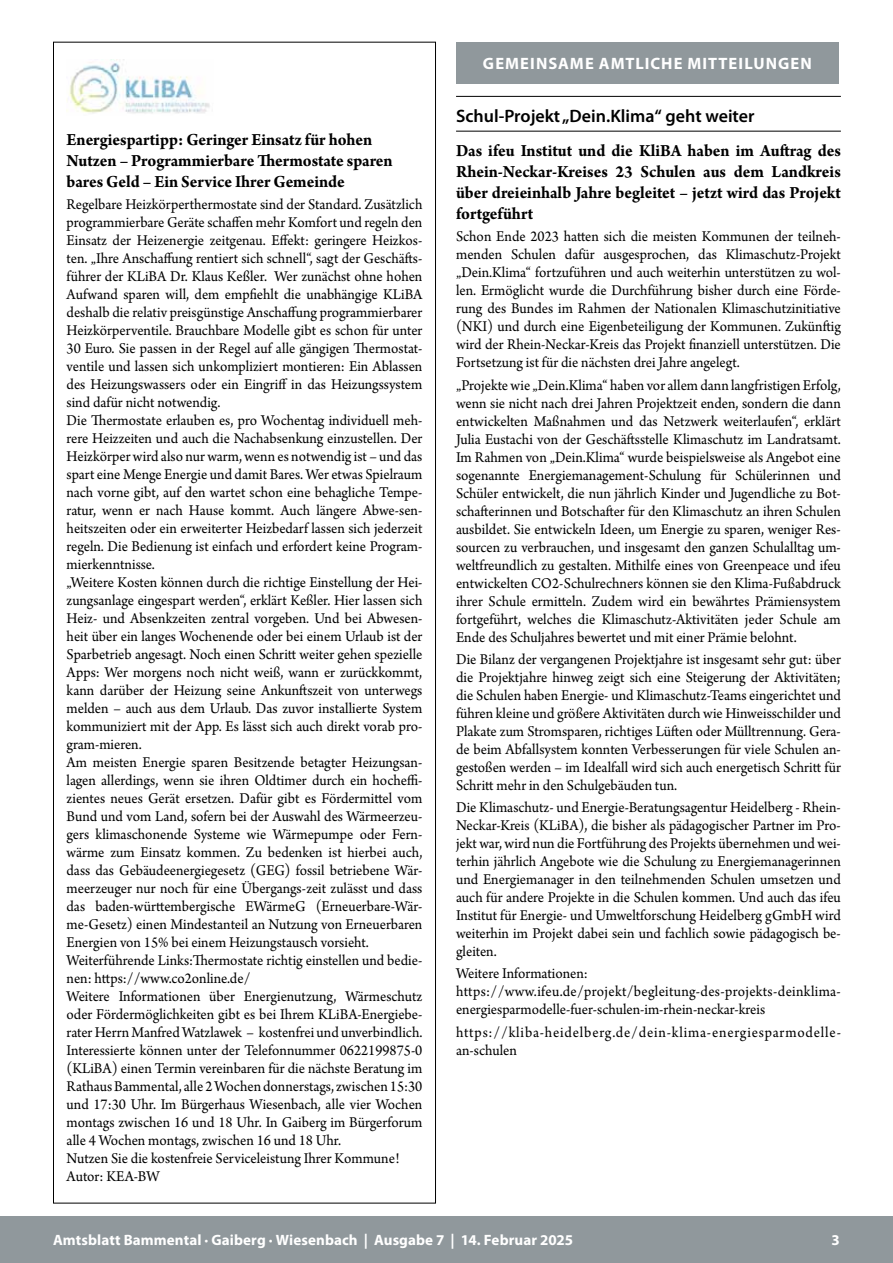
<style>
.page{position:relative;width:893px;height:1263px;background:#fff}
.page>*{position:absolute;margin:0;border:0;box-sizing:border-box;transform-origin:0 0}
.t1{font:700 18px/21px "Arno Pro";letter-spacing:-.005em;color:#000;text-align:justify;scale:.95 1}
.t2{font:600 18px "Myriad Pro";color:#000}
.t3{font:700 16.5px "Myriad Pro";letter-spacing:.065em;color:#fff}
.t4{font:15.75px/18px "Arno Pro";color:#000;text-align:justify;scale:.95 1}
.t5{font:15.75px/18px "Arno Pro";letter-spacing:.055em;color:#000;scale:.95 1}
.t6{font:700 15px "Myriad Pro";letter-spacing:.005em;color:#fff}
</style>
<div class="page">
<div style="left:0;top:1216px;width:893px;height:47px;background:#90989c"></div>
<hr style="left:456px;top:96px;width:385px;height:1px;background:#000">
<hr style="left:456px;top:131px;width:385px;height:1px;background:#000">
<div style="left:456px;top:43px;width:383px;height:41px;background:#90989c"></div>
<img style="left:67px;top:59px;width:143px;height:55px">
<p class="t1" style="left:67px;top:130px;width:345px;text-align:left">Energiespartipp: Geringer Einsatz für hohen<br>Nutzen – Programmierbare Thermostate sparen bares Geld – Ein Service Ihrer Gemeinde</p>
<p class="t4" style="left:67px;top:196px;width:376px;text-align:left">Regelbare Heizkörperthermostate sind der Standard. Zusätzlich programmierbare Geräte schaffen mehr Komfort und regeln den Einsatz der Heizenergie zeitgenau. Effekt: geringere Heizkos&shy;ten. „Ihre Anschaffung rentiert sich schnell“, sagt der Geschäfts&shy;führer der KLiBA Dr. Klaus Keßler. Wer zunächst ohne hohen Aufwand sparen will, dem empfiehlt die unabhängige KLiBA deshalb die relativ preisgünstige Anschaffung programmierbarer Heizkörperventile. Brauchbare Modelle gibt es schon für unter 30 Euro. Sie passen in der Regel auf alle gängigen Thermostat&shy;ventile und lassen sich unkompliziert montieren: Ein Ablassen des Heizungswassers oder ein Eingriff in das Heizungssystem sind dafür nicht notwendig.<br>Die Thermostate erlauben es, pro Wochentag individuell meh&shy;rere Heizzeiten und auch die Nachabsenkung einzustellen. Der Heizkörper wird also nur warm, wenn es notwendig ist – und das spart eine Menge Energie und damit Bares. Wer etwas Spielraum nach vorne gibt, auf den wartet schon eine behagliche Tempe&shy;ratur, wenn er nach Hause kommt. Auch längere Abwe-sen&shy;heitszeiten oder ein erweiterter Heizbedarf lassen sich jederzeit regeln. Die Bedienung ist einfach und erfordert keine Program&shy;mierkenntnisse.<br>„Weitere Kosten können durch die richtige Einstellung der Hei&shy;zungsanlage eingespart werden“, erklärt Keßler. Hier lassen sich Heiz- und Absenkzeiten zentral vorgeben. Und bei Abwesen&shy;heit über ein langes Wochenende oder bei einem Urlaub ist der Sparbetrieb angesagt. Noch einen Schritt weiter gehen spezielle Apps: Wer morgens noch nicht weiß, wann er zurückkommt, kann darüber der Heizung seine Ankunftszeit von unterwegs melden – auch aus dem Urlaub. Das zuvor installierte System kommuniziert mit der App. Es lässt sich auch direkt vorab pro&shy;gram-mieren.<br>Am meisten Energie sparen Besitzende betagter Heizungsan&shy;lagen allerdings, wenn sie ihren Oldtimer durch ein hocheffi&shy;zientes neues Gerät ersetzen. Dafür gibt es Fördermittel vom Bund und vom Land, sofern bei der Auswahl des Wärmeerzeu&shy;gers klimaschonende Systeme wie Wärmepumpe oder Fern&shy;wärme zum Einsatz kommen. Zu bedenken ist hierbei auch, dass das Gebäudeenergiegesetz (GEG) fossil betriebene Wär&shy;meerzeuger nur noch für eine Übergangs-zeit zulässt und dass das baden-württembergische EWärmeG (Erneuerbare-Wär&shy;me-Gesetz) einen Mindestanteil an Nutzung von Erneuerbaren Energien von 15% bei einem Heizungstausch vorsieht.<br>Weiterführende Links:Thermostate richtig einstellen und bedie&shy;nen: https://www.co2online.de/<br>Weitere Informationen über Energienutzung, Wärmeschutz oder Fördermöglichkeiten gibt es bei Ihrem KLiBA-Energiebe&shy;rater Herrn Manfred Watzlawek – kostenfrei und unverbindlich.<br>Interessierte können unter der Telefonnummer 0622199875-0 (KLiBA) einen Termin vereinbaren für die nächste Beratung im Rathaus Bammental, alle 2 Wochen donnerstags, zwischen 15:30 und 17:30 Uhr. Im Bürgerhaus Wiesenbach, alle vier Wochen montags zwischen 16 und 18 Uhr. In Gaiberg im Bürgerforum alle 4 Wochen montags, zwischen 16 und 18 Uhr.<br>Nutzen Sie die kostenfreie Serviceleistung Ihrer Kommune!<br>Autor: KEA-BW</p>
<p class="t3" style="left:483px;top:53px;width:330px">GEMEINSAME AMTLICHE MITTEILUNGEN</p>
<p class="t2" style="left:456px;top:105px;width:300px">Schul-Projekt „Dein.Klima“ geht weiter</p>
<p class="t1" style="left:456px;top:141px;width:407px">Das ifeu Institut und die KliBA haben im Auftrag des Rhein-Neckar-Kreises 23 Schulen aus dem Landkreis über dreieinhalb Jahre begleitet – jetzt wird das Projekt fortgeführt</p>
<p class="t4" style="left:456px;top:228px;width:407px">Schon Ende 2023 hatten sich die meisten Kommunen der teilneh&shy;menden Schulen dafür ausgesprochen, das Klimaschutz-Projekt „Dein.Klima“ fortzuführen und auch weiterhin unterstützen zu wol&shy;len. Ermöglicht wurde die Durchführung bisher durch eine Förde&shy;rung des Bundes im Rahmen der Nationalen Klimaschutzinitiative (NKI) und durch eine Eigenbeteiligung der Kommunen. Zukünftig wird der Rhein-Neckar-Kreis das Projekt finanziell unterstützen. Die Fortsetzung ist für die nächsten drei Jahre angelegt.</p>
<p class="t4" style="left:456px;top:377px;width:407px">„Projekte wie „Dein.Klima“ haben vor allem dann langfristigen Erfolg, wenn sie nicht nach drei Jahren Projektzeit enden, sondern die dann entwickelten Maßnahmen und das Netzwerk weiterlaufen“, erklärt Julia Eustachi von der Geschäftsstelle Klimaschutz im Landratsamt.<br>Im Rahmen von „Dein.Klima“ wurde beispielsweise als Angebot eine sogenannte Energiemanagement-Schulung für Schülerinnen und Schüler entwickelt, die nun jährlich Kinder und Jugendliche zu Bot&shy;schafterinnen und Botschafter für den Klimaschutz an ihren Schulen ausbildet. Sie entwickeln Ideen, um Energie zu sparen, weniger Res&shy;sourcen zu verbrauchen, und insgesamt den ganzen Schulalltag um&shy;weltfreundlich zu gestalten. Mithilfe eines von Greenpeace und ifeu entwickelten CO2-Schulrechners können sie den Klima-Fußabdruck ihrer Schule ermitteln. Zudem wird ein bewährtes Prämiensystem fortgeführt, welches die Klimaschutz-Aktivitäten jeder Schule am Ende des Schuljahres bewertet und mit einer Prämie belohnt.</p>
<p class="t4" style="left:456px;top:651px;width:407px">Die Bilanz der vergangenen Projektjahre ist insgesamt sehr gut: über die Projektjahre hinweg zeigt sich eine Steigerung der Aktivitäten; die Schulen haben Energie- und Klimaschutz-Teams eingerichtet und führen kleine und größere Aktivitäten durch wie Hinweisschilder und Plakate zum Stromsparen, richtiges Lüften oder Mülltrennung. Gera&shy;de beim Abfallsystem konnten Verbesserungen für viele Schulen an&shy;gestoßen werden – im Idealfall wird sich auch energetisch Schritt für Schritt mehr in den Schulgebäuden tun.</p>
<p class="t4" style="left:456px;top:799px;width:407px">Die Klimaschutz- und Energie-Beratungsagentur Heidelberg - Rhein-Neckar-Kreis (KLiBA), die bisher als pädagogischer Partner im Pro&shy;jekt war, wird nun die Fortführung des Projekts übernehmen und wei&shy;terhin jährlich Angebote wie die Schulung zu Energiemanagerinnen und Energiemanager in den teilnehmenden Schulen umsetzen und auch für andere Projekte in die Schulen kommen. Und auch das ifeu Institut für Energie- und Umweltforschung Heidelberg gGmbH wird weiterhin im Projekt dabei sein und fachlich sowie pädagogisch be&shy;gleiten.</p>
<p class="t4" style="left:456px;top:965px;width:407px;text-align:left">Weitere Informationen: https://www.ifeu.de/projekt/begleitung-des-projekts-deinklima&shy;energiesparmodelle-fuer-schulen-im-rhein-neckar-kreis</p>
<p class="t5" style="left:456px;top:1024px;width:407px">https://kliba-heidelberg.de/dein-klima-energiesparmodelle&shy;an-schulen</p>
<p class="t6" style="left:53px;top:1230px;width:521px">Amtsblatt Bammental · Gaiberg · Wiesenbach | Ausgabe 7 | 14. Februar 2025</p>
<p class="t6" style="left:831px;top:1230px;width:10px">3</p>
</div>
